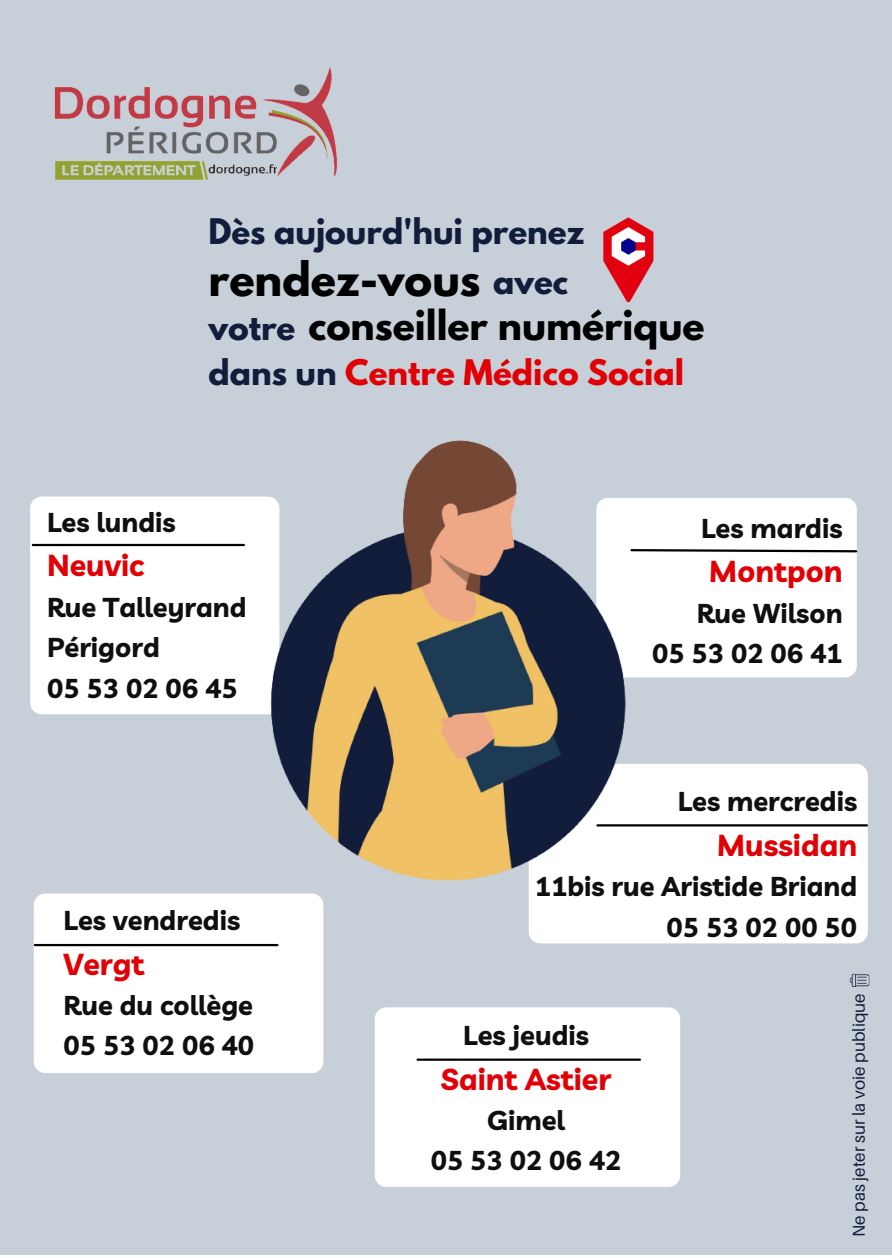
<style>
.page{position:relative;width:892px;height:1258px;background:#fff}
.page>*{position:absolute;margin:0;border:0;box-sizing:border-box;transform-origin:0 0}
.t1{font:700 42px "League Spartan";color:#000}
.t2{font:700 36.6px "League Spartan";color:#000}
.t3{font:700 31.2px "League Spartan";color:#121d3b}
.t4{font:700 31.2px "League Spartan";color:#e00005}
.t5{font:700 30.3px "Livvic";color:#e00005}
.t6{font:700 27.3px/40.5px "Livvic";color:#100f0d}
.t7{font:17.1px "Aileron";color:#121d3b}
.s1{color:#121d3b}
</style>
<div class="page">
<div style="left:0;top:0;width:891px;height:1255px;background:#c7d0d8"></div>
<svg style="left:849px;top:973px;width:20px;height:14px"></svg>
<img style="left:603px;top:217px;width:51px;height:85px">
<div style="left:374px;top:1007px;width:306px;height:180px;background:#fff;border-radius:12px"></div>
<hr style="left:417px;top:1058px;width:222px;height:3px;background:#000">
<div style="left:34px;top:893px;width:289px;height:180px;background:#fff;border-radius:12px"></div>
<hr style="left:35px;top:944px;width:242px;height:2px;background:#000">
<div style="left:596px;top:498px;width:260px;height:179px;background:#fff;border-radius:12px"></div>
<svg style="left:630px;top:548px;width:228px;height:5px"></svg>
<div style="left:528px;top:764px;width:339px;height:179px;background:#fff;border-radius:12px"></div>
<hr style="left:597px;top:824px;width:269px;height:2px;background:#000">
<div style="left:30px;top:496px;width:249px;height:218px;background:#fff;border-radius:12px"></div>
<hr style="left:33px;top:544px;width:211px;height:2px;background:#000">
<img style="left:263px;top:440px;width:366px;height:441px">
<img style="left:54px;top:67px;width:284px;height:113px">
<p class="t3" style="left:208px;top:216px;width:377px">Dès aujourd'hui prenez</p>
<h1 class="t1" style="left:208px;top:258px;width:273px">rendez-vous</h1>
<p class="t3" style="left:208px;top:312px;width:89px">votre</p>
<p class="t3" style="left:493px;top:265px;width:77px">avec</p>
<h2 class="t2" style="left:308px;top:307px;width:397px">conseiller numérique</h2>
<p class="t4" style="left:208px;top:357px;width:477px"><span class="s1">dans un</span> Centre Médico Social</p>
<p class="t6" style="left:47px;top:501px;width:130px">Les lundis</p>
<p class="t5" style="left:47px;top:546px;width:99px">Neuvic</p>
<p class="t6" style="left:47px;top:586px;width:201px">Rue Talleyrand<br>Périgord<br>05 53 02 06 45</p>
<p class="t6" style="left:64px;top:899px;width:178px">Les vendredis</p>
<p class="t5" style="left:64px;top:944px;width:82px">Vergt</p>
<p class="t6" style="left:64px;top:984px;width:192px">Rue du collège<br>05 53 02 06 40</p>
<p class="t6" style="left:701px;top:507px;width:143px">Les mardis</p>
<p class="t5" style="left:708px;top:552px;width:135px">Montpon</p>
<p class="t6" style="left:652px;top:592px;width:192px;text-align:right">Rue Wilson<br>05 53 02 06 41</p>
<p class="t6" style="left:677px;top:780px;width:181px">Les mercredis</p>
<p class="t5" style="left:716px;top:825px;width:142px">Mussidan</p>
<p class="t6" style="left:534px;top:866px;width:324px;text-align:right">11bis rue Aristide Briand<br>05 53 02 00 50</p>
<p class="t6" style="left:463px;top:1014px;width:127px">Les jeudis</p>
<p class="t5" style="left:441px;top:1059px;width:172px">Saint Astier</p>
<p class="t6" style="left:431px;top:1099px;width:192px;text-align:center">Gimel<br>05 53 02 06 42</p>
<p class="t7" style="left:848px;top:1237px;width:245px;rotate:-90deg">Ne pas jeter sur la voie publique</p>
</div>
